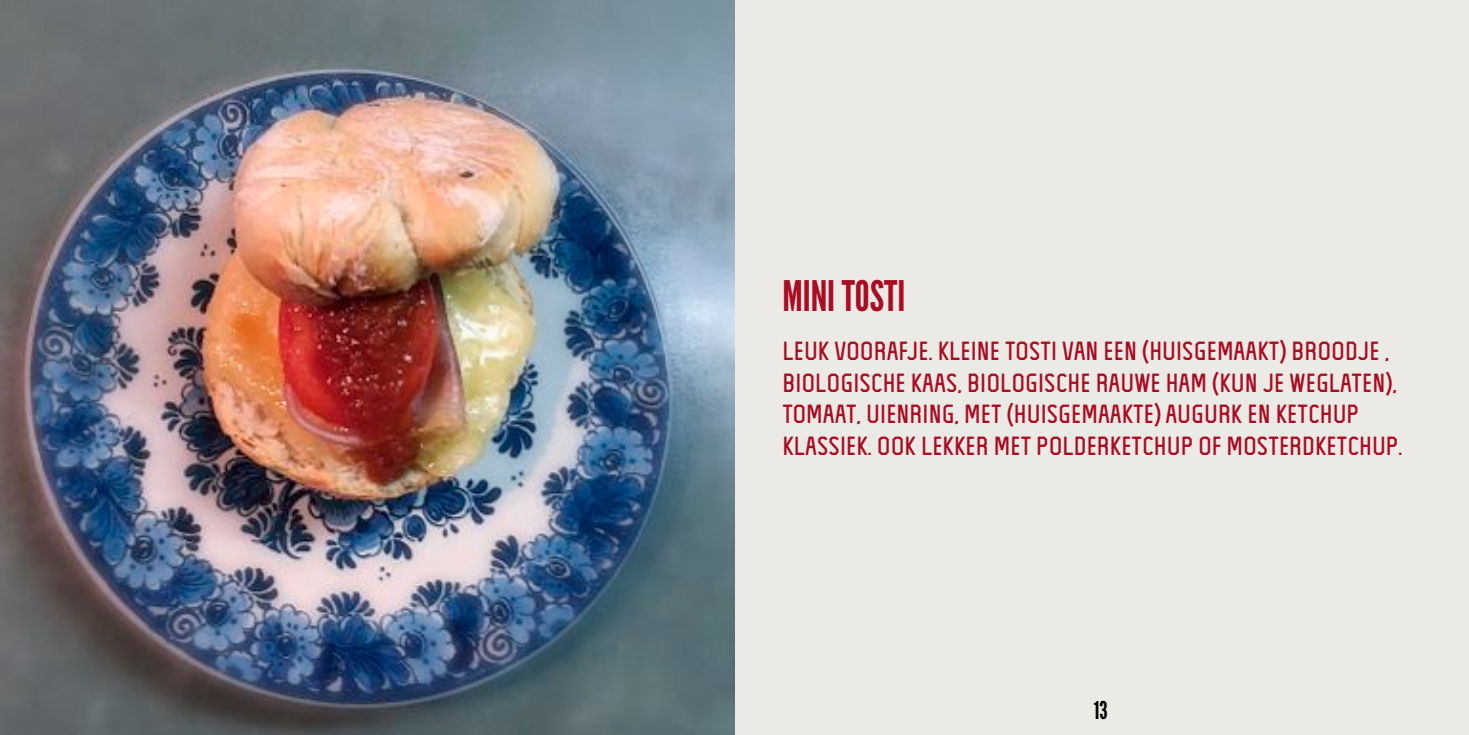
<style>
.page{position:relative;width:1469px;height:735px;background:#fff}
.page>*{position:absolute;margin:0;border:0;box-sizing:border-box;transform-origin:0 0}
.t1{font:42px "League Gothic";color:#a90c23}
.t2{font:26.25px/31.5px "Lisa";color:#a90c23}
.t3{font:24.5px "League Gothic";color:#000300}
.s1{font-family:"League Gothic"}
</style>
<div class="page">
<div style="left:0;top:1px;width:1468px;height:733px;background:#ebeae5"></div>
<img style="left:0;top:1px;width:734px;height:733px">
<h1 class="t1" style="left:782px;top:271px;width:124px">MINI TOSTI</h1>
<p class="t2" style="left:782px;top:335px;width:621px">LEUK VOORAFJE. KLEINE TOSTI VAN EEN <span class="s1">(</span>HUISGEMAAKT<span class="s1">)</span> BROODJE , BIOLOGISCHE KAAS, BIOLOGISCHE RAUWE HAM <span class="s1">(</span>KUN JE WEGLATEN<span class="s1">)</span>, TOMAAT, UIENRING, MET <span class="s1">(</span>HUISGEMAAKTE<span class="s1">)</span> AUGURK EN KETCHUP KLASSIEK. OOK LEKKER MET POLDERKETCHUP OF MOSTERDKETCHUP.</p>
<p class="t3" style="left:1093px;top:695px;width:15px">13</p>
</div>
